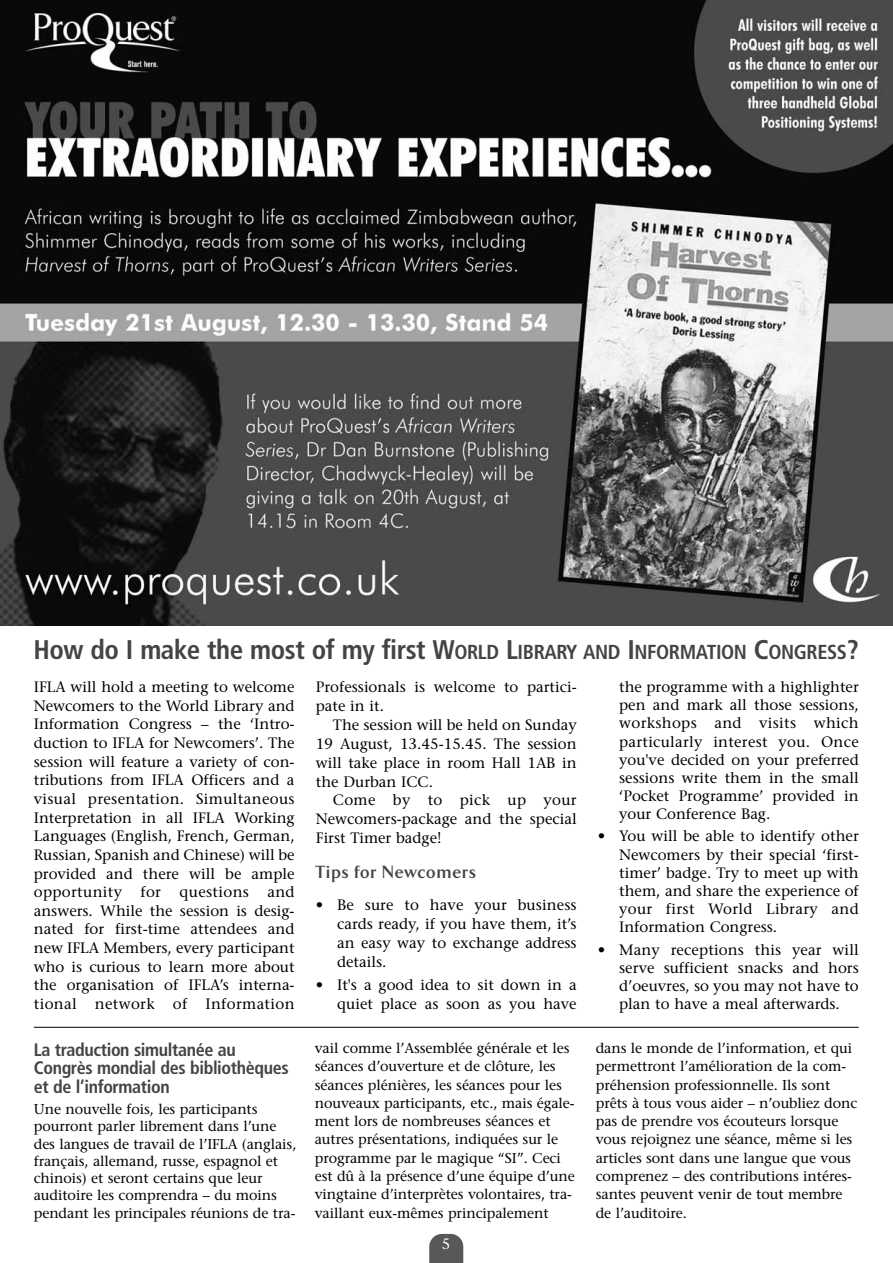
<style>
.page{position:relative;width:893px;height:1263px;background:#fff}
.page>*{position:absolute;margin:0;border:0;box-sizing:border-box;transform-origin:0 0}
.t1{font:700 condensed 27px "Frutiger";letter-spacing:-.015em;color:#444}
.t2{font:700 condensed 18px/18.3px "Frutiger";letter-spacing:-.02em;color:#444}
.t3{font:700 18px "Arrow";letter-spacing:.06em;color:#444}
.t4{font:15px/18.6px "Stone Serif";color:#000;text-align:justify}
.t5{font:15px "Stone Serif";color:#fff}
.t6{font:14.25px/18.3px "Stone Serif";letter-spacing:-.005em;color:#000}
.s1{font-size:20.25px}
</style>
<div class="page">
<svg style="left:429px;top:1234px;width:34px;height:29px"></svg>
<img style="left:0;top:1px;width:893px;height:625px">
<hr style="left:34px;top:1027px;width:825px;height:1px;background:#000">
<h1 class="t1" style="left:34px;top:638px;width:827px">How do I make the most of my first W<span class="s1">ORLD</span> L<span class="s1">IBRARY AND</span> I<span class="s1">NFORMATION</span> C<span class="s1">ONGRESS</span>?</h1>
<p class="t4" style="left:34px;top:679px;width:262px">IFLA will hold a meeting to welcome Newcomers to the World Library and Information Congress – the ‘Intro&shy;duction to IFLA for Newcomers’. The session will feature a variety of con&shy;tributions from IFLA Officers and a visual presentation. Simultaneous Interpretation in all IFLA Working Languages (English, French, German, Russian, Spanish and Chinese) will be provided and there will be ample opportunity for questions and answers. While the session is desig&shy;nated for first-time attendees and new IFLA Members, every participant who is curious to learn more about the organisation of IFLA’s interna&shy;tional network of Information</p>
<p class="t4" style="left:316px;top:679px;width:262px">Professionals is welcome to partici&shy;pate in it.</p>
<p class="t4" style="left:619px;top:679px;width:241px;line-height:18.1px">the programme with a highlighter pen and mark all those sessions, workshops and visits which particularly interest you. Once you've decided on your preferred sessions write them in the small ‘Pocket Programme’ provided in your Conference Bag.</p>
<p class="t4" style="left:619px;top:829px;width:241px;line-height:18.1px;text-indent:-21px">• You will be able to identify other Newcomers by their special ‘first&shy;timer’ badge. Try to meet up with them, and share the experience of your first World Library and Information Congress.</p>
<p class="t4" style="left:619px;top:942px;width:241px;line-height:18.1px;text-indent:-21px">• Many receptions this year will serve sufficient snacks and hors d’oeuvres, so you may not have to plan to have a meal afterwards.</p>
<p class="t4" style="left:316px;top:717px;width:262px;text-indent:17px">The session will be held on Sunday 19 August, 13.45-15.45. The session will take place in room Hall 1AB in the Durban ICC.</p>
<p class="t4" style="left:316px;top:792px;width:262px;text-indent:17px">Come by to pick up your Newcomers-package and the special First Timer badge!</p>
<p class="t3" style="left:316px;top:865px;width:162px">Tips for Newcomers</p>
<p class="t4" style="left:337px;top:897px;width:241px;text-indent:-21px">• Be sure to have your business cards ready, if you have them, it’s an easy way to exchange address details.</p>
<p class="t4" style="left:316px;top:977px;width:262px;text-align:right">• It's a good idea to sit down in a quiet place as soon as you have</p>
<p class="t2" style="left:34px;top:1042px;width:256px">La traduction simultanée au<br>Congrès mondial des bibliothèques et de l’information</p>
<p class="t6" style="left:34px;top:1102px;width:264px;line-height:17.2px">Une nouvelle fois, les participants pourront parler librement dans l’une des langues de travail de l’IFLA (anglais, français, allemand, russe, espagnol et chinois) et seront certains que leur auditoire les comprendra – du moins pendant les principales réunions de tra-</p>
<p class="t6" style="left:315px;top:1040px;width:262px">vail comme l’Assemblée générale et les séances d’ouverture et de clôture, les séances plénières, les séances pour les nouveaux participants, etc., mais égale&shy;ment lors de nombreuses séances et autres présentations, indiquées sur le programme par le magique “SI”. Ceci est dû à la présence d’une équipe d’une vingtaine d’interprètes volontaires, tra&shy;vaillant eux-mêmes principalement</p>
<p class="t6" style="left:596px;top:1040px;width:263px">dans le monde de l’information, et qui permettront l’amélioration de la com&shy;préhension professionnelle. Ils sont prêts à tous vous aider – n’oubliez donc pas de prendre vos écouteurs lorsque vous rejoignez une séance, même si les articles sont dans une langue que vous comprenez – des contributions intéres&shy;santes peuvent venir de tout membre de l’auditoire.</p>
<p class="t5" style="left:442px;top:1238px;width:10px">5</p>
</div>
